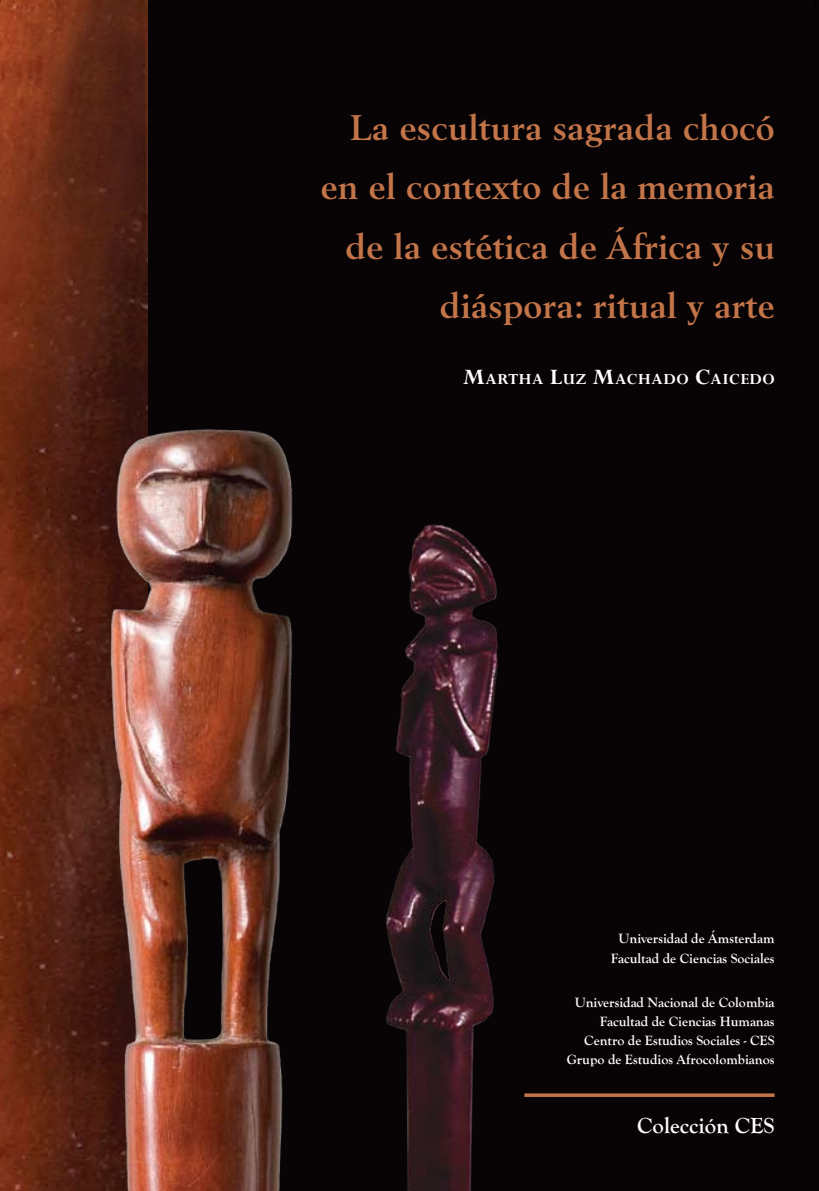
<style>
.page{position:relative;width:819px;height:1191px;background:#080305}
.page>*{position:absolute;margin:0;border:0;box-sizing:border-box;transform-origin:0 0}
.t1{font:700 35.18px/59.5px "Berling LT Std";letter-spacing:.01em;color:#c37549;text-align:right}
.t2{font:700 22.75px "Goudy Old Style T";color:#fff}
.t3{font:700 17.15px "Perpetua";letter-spacing:.03em;color:#fff}
.t4{font:700 14px/19.2px "Goudy Old Style T";color:#fff;text-align:center}
.s1{font-size:24.5px}
</style>
<div class="page">
<img style="left:0;top:0;width:148px;height:1191px">
<svg style="left:524px;top:1093px;width:250px;height:4px"></svg>
<img style="left:65px;top:399px;width:228px;height:792px">
<img style="left:386px;top:524px;width:112px;height:667px">
<h1 class="t1" style="left:321px;top:97px;width:455px">La escultura sagrada chocó en el contexto de la memoria de la estética de África y su diáspora: ritual y arte</h1>
<p class="t3" style="left:462px;top:368px;width:313px"><span class="s1">M</span>ARTHA <span class="s1">L</span>UZ <span class="s1">M</span>ACHADO <span class="s1">C</span>AICEDO</p>
<p class="t4" style="left:611px;top:929px;width:165px">Universidad de Ámsterdam<br>Facultad de Ciencias Sociales</p>
<p class="t4" style="left:566px;top:992px;width:209px;text-align:right">Universidad Nacional de Colombia Facultad de Ciencias Humanas Centro de Estudios Sociales - CES Grupo de Estudios Afrocolombianos</p>
<h2 class="t2" style="left:637px;top:1113px;width:139px">Colección CES</h2>
</div>
